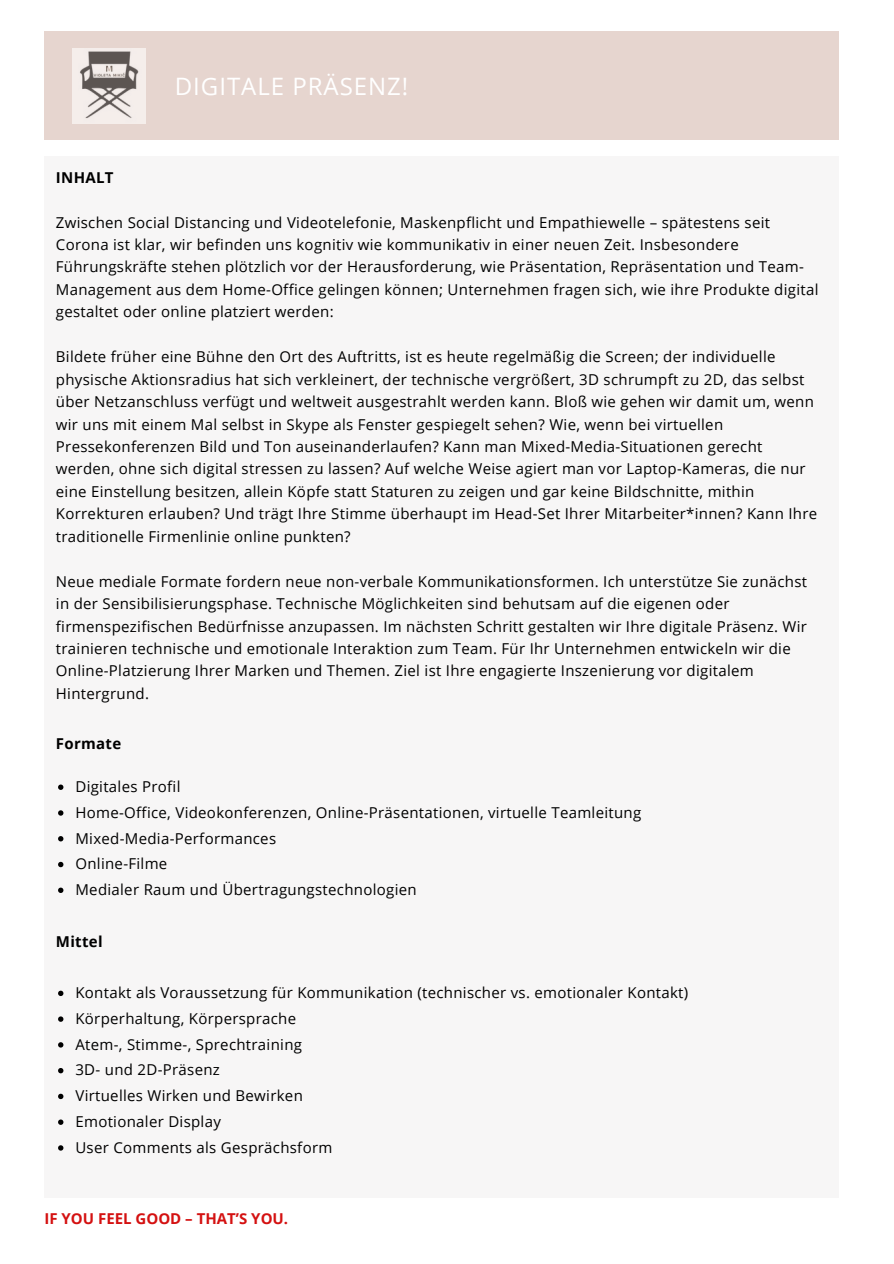
<style>
.page{position:relative;width:894px;height:1264px;background:#fff}
.page>*{position:absolute;margin:0;border:0;box-sizing:border-box;transform-origin:0 0}
.t1{font:24px "Open Sans";letter-spacing:.04em;color:#fff}
.t2{font:15px/22.5px "Open Sans";letter-spacing:.02em;color:#000}
.t3{font:700 15px "Open Sans";color:#d41111}
.t4{font:700 15px "Open Sans";letter-spacing:.02em;color:#000}
</style>
<div class="page">
<div style="left:44px;top:156px;width:794px;height:1041px;background:#f7f6f6"></div>
<div style="left:44px;top:32px;width:795px;height:108px;background:#e6d5cf"></div>
<img style="left:72px;top:48px;width:73px;height:76px">
<svg style="left:58px;top:784px;width:5px;height:6px"></svg>
<svg style="left:58px;top:810px;width:5px;height:5px"></svg>
<svg style="left:58px;top:836px;width:5px;height:5px"></svg>
<svg style="left:58px;top:861px;width:5px;height:6px"></svg>
<svg style="left:58px;top:887px;width:5px;height:6px"></svg>
<svg style="left:58px;top:990px;width:5px;height:6px"></svg>
<svg style="left:58px;top:1016px;width:5px;height:5px"></svg>
<svg style="left:58px;top:1042px;width:5px;height:5px"></svg>
<svg style="left:58px;top:1068px;width:5px;height:5px"></svg>
<svg style="left:58px;top:1093px;width:5px;height:6px"></svg>
<svg style="left:58px;top:1119px;width:5px;height:5px"></svg>
<svg style="left:58px;top:1145px;width:5px;height:5px"></svg>
<p class="t1" style="left:175px;top:69px;width:235px">DIGITALE PRÄSENZ!</p>
<h1 class="t4" style="left:56px;top:167px;width:59px">INHALT</h1>
<h3 class="t2" style="left:56px;top:210px;width:763px">Zwischen Social Distancing und Videotelefonie, Maskenpflicht und Empathiewelle – spätestens seit Corona ist klar, wir befinden uns kognitiv wie kommunikativ in einer neuen Zeit. Insbesondere Führungskräfte stehen plötzlich vor der Herausforderung, wie Präsentation, Repräsentation und Team-Management aus dem Home-Office gelingen können; Unternehmen fragen sich, wie ihre Produkte digital gestaltet oder online platziert werden:</h3>
<p class="t2" style="left:56px;top:345px;width:762px">Bildete früher eine Bühne den Ort des Auftritts, ist es heute regelmäßig die Screen; der individuelle physische Aktionsradius hat sich verkleinert, der technische vergrößert, 3D schrumpft zu 2D, das selbst über Netzanschluss verfügt und weltweit ausgestrahlt werden kann. Bloß wie gehen wir damit um, wenn wir uns mit einem Mal selbst in Skype als Fenster gespiegelt sehen? Wie, wenn bei virtuellen Pressekonferenzen Bild und Ton auseinanderlaufen? Kann man Mixed-Media-Situationen gerecht werden, ohne sich digital stressen zu lassen? Auf welche Weise agiert man vor Laptop-Kameras, die nur eine Einstellung besitzen, allein Köpfe statt Staturen zu zeigen und gar keine Bildschnitte, mithin Korrekturen erlauben? Und trägt Ihre Stimme überhaupt im Head-Set Ihrer Mitarbeiter*innen? Kann Ihre traditionelle Firmenlinie online punkten?</p>
<p class="t2" style="left:56px;top:569px;width:752px">Neue mediale Formate fordern neue non-verbale Kommunikationsformen. Ich unterstütze Sie zunächst in der Sensibilisierungsphase. Technische Möglichkeiten sind behutsam auf die eigenen oder firmenspezifischen Bedürfnisse anzupassen. Im nächsten Schritt gestalten wir Ihre digitale Präsenz. Wir trainieren technische und emotionale Interaktion zum Team. Für Ihr Unternehmen entwickeln wir die Online-Platzierung Ihrer Marken und Themen. Ziel ist Ihre engagierte Inszenierung vor digitalem Hintergrund.</p>
<h4 class="t4" style="left:56px;top:733px;width:67px">Formate</h4>
<p class="t2" style="left:75px;top:775px;width:106px">Digitales Profil</p>
<p class="t2" style="left:75px;top:800px;width:567px">Home-Office, Videokonferenzen, Online-Präsentationen, virtuelle Teamleitung</p>
<p class="t2" style="left:75px;top:826px;width:202px">Mixed-Media-Performances</p>
<p class="t2" style="left:75px;top:852px;width:93px">Online-Filme</p>
<p class="t2" style="left:75px;top:878px;width:342px">Medialer Raum und Übertragungstechnologien</p>
<h4 class="t4" style="left:56px;top:930px;width:48px">Mittel</h4>
<p class="t2" style="left:75px;top:981px;width:614px">Kontakt als Voraussetzung für Kommunikation (technischer vs. emotionaler Kontakt)</p>
<p class="t2" style="left:75px;top:1006px;width:222px">Körperhaltung, Körpersprache</p>
<p class="t2" style="left:75px;top:1032px;width:228px">Atem-, Stimme-, Sprechtraining</p>
<p class="t2" style="left:75px;top:1058px;width:146px">3D- und 2D-Präsenz</p>
<p class="t2" style="left:75px;top:1084px;width:229px">Virtuelles Wirken und Bewirken</p>
<p class="t2" style="left:75px;top:1109px;width:147px">Emotionaler Display</p>
<p class="t2" style="left:75px;top:1135px;width:258px">User Comments als Gesprächsform</p>
<h3 class="t3" style="left:44px;top:1208px;width:245px">IF YOU FEEL GOOD – THAT’S YOU.</h3>
</div>
